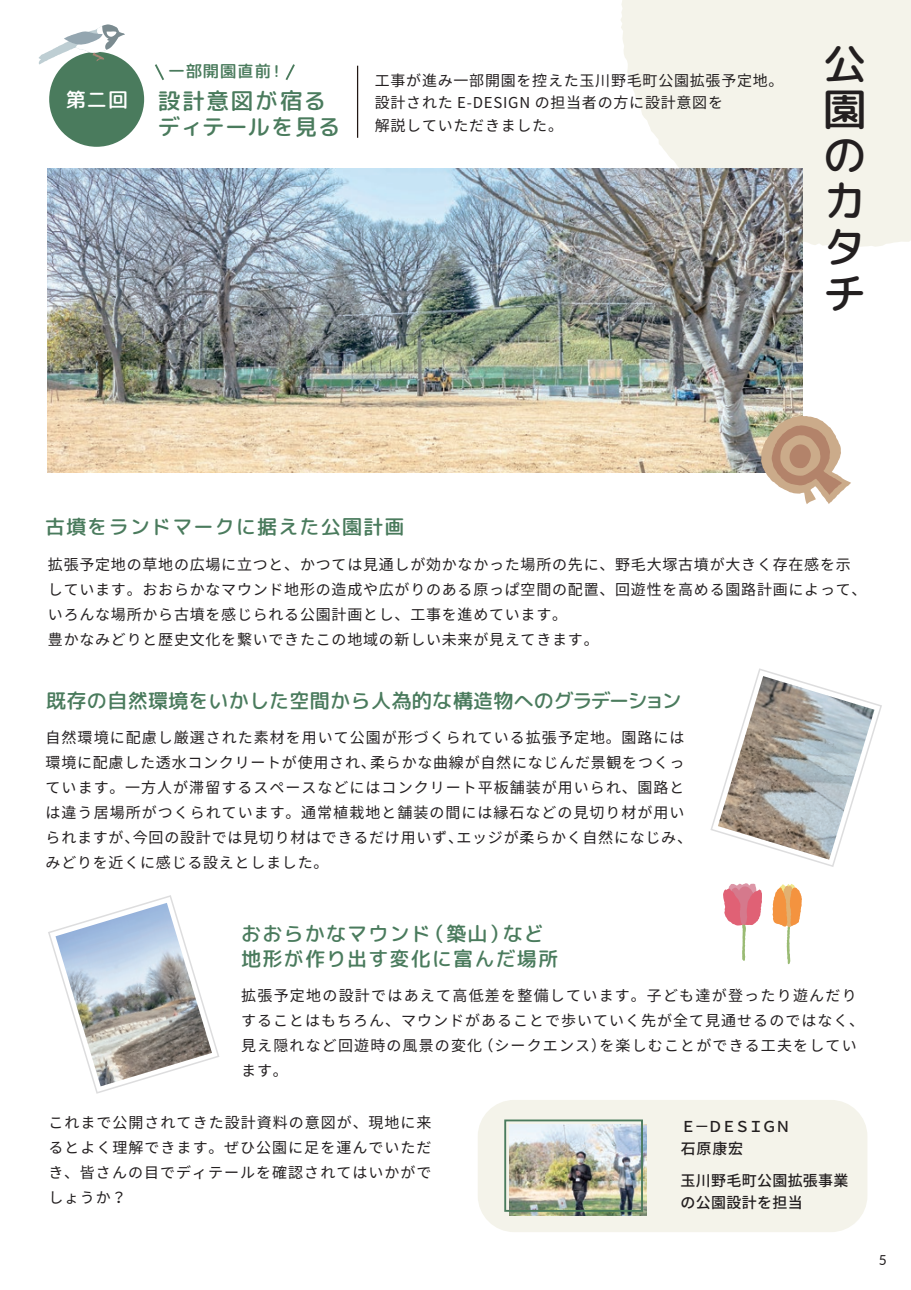
<style>
.page{position:relative;width:911px;height:1290px;background:#fff}
.page>*{position:absolute;margin:0;border:0;box-sizing:border-box;transform-origin:0 0}
.t1{font:500 43.38px/45.9px "Rounded Mplus 1 c";color:#231f20;text-align:justify}
.t2{font:500 22.5px/26.2px "Rounded Mplus 1 c";letter-spacing:.04em;color:#4a7b5d}
.t3{font:500 20px/25px "Rounded Mplus 1 c";letter-spacing:.06em;color:#4a7b5d}
.t4{font:500 20px "Rounded Mplus 1 c";letter-spacing:.02em;color:#4a7b5d}
.t5{font:500 20px "Rounded Mplus 1 c";color:#fff}
.t6{font:500 16.25px "Rounded Mplus 1 c";letter-spacing:.06em;color:#4a7b5d}
.t7{font:15px/25px "Noto Sans CJ Kjp";letter-spacing:.05em;color:#231f20}
.t8{font:15px/25px "Noto Sans CJ Kjp";letter-spacing:.075em;color:#231f20}
.t9{font:500 15px/22.5px "Noto Sans CJ Kjp";letter-spacing:.02em;color:#231f20}
.t10{font:500 15px/22.5px "Noto Sans CJ Kjp";letter-spacing:-.1em;color:#231f20}
.t11{font:13.75px "Lato";color:#231f20}
</style>
<div class="page">
<div style="left:478px;top:1100px;width:389px;height:132px;background:#f4f3ea;border-radius:36px"></div>
<img style="left:509px;top:1124px;width:137px;height:92px">
<div style="left:504px;top:1119px;width:139px;height:93px;border:2px solid #4a7b5d"></div>
<div style="left:621px;top:0;width:290px;height:247px;background:#f4f3ea"></div>
<hr style="left:357px;top:66px;width:1px;height:72px;background:#221713">
<div style="left:49px;top:52px;width:95px;height:95px;background:#4a7b5d;border-radius:50%"></div>
<svg style="left:39px;top:25px;width:86px;height:39px"></svg>
<svg style="left:155px;top:64px;width:9px;height:16px"></svg>
<svg style="left:285px;top:64px;width:10px;height:16px"></svg>
<svg style="left:710px;top:668px;width:172px;height:199px"></svg>
<img style="left:718px;top:676px;width:156px;height:184px">
<svg style="left:48px;top:895px;width:171px;height:199px"></svg>
<img style="left:55px;top:903px;width:157px;height:183px">
<svg style="left:723px;top:883px;width:39px;height:78px"></svg>
<svg style="left:772px;top:884px;width:30px;height:80px"></svg>
<img style="left:47px;top:168px;width:756px;height:304px">
<svg style="left:761px;top:416px;width:90px;height:88px"></svg>
<h3 class="t5" style="left:66px;top:86px;width:64px">第二回</h3>
<p class="t6" style="left:168px;top:60px;width:118px">一部開園直前！</p>
<h2 class="t2" style="left:158px;top:87px;width:184px">設計意図が宿るディテールを見る</h2>
<p class="t7" style="left:375px;top:69px;width:410px;line-height:22.5px">工事が進み一部開園を控えた玉川野毛町公園拡張予定地。設計された E-DESIGN の担当者の方に設計意図を<br>解説していただきました。</p>
<h1 class="t1" style="left:823px;top:41px;width:42px">公園のカタチ</h1>
<h3 class="t3" style="left:45px;top:514px;width:361px">古墳をランドマークに据えた公園計画</h3>
<p class="t7" style="left:48px;top:552px;width:820px">拡張予定地の草地の広場に立つと、かつては見通しが効かなかった場所の先に、野毛大塚古墳が大きく存在感を示しています。おおらかなマウンド地形の造成や広がりのある原っぱ空間の配置、回遊性を高める園路計画によって、いろんな場所から古墳を感じられる公園計画とし、工事を進めています。<br>豊かなみどりと歴史文化を繋いできたこの地域の新しい未来が見えてきます。</p>
<h3 class="t4" style="left:46px;top:687px;width:637px">既存の自然環境をいかした空間から人為的な構造物へのグラデーション</h3>
<p class="t7" style="left:46px;top:725px;width:648px">自然環境に配慮し厳選された素材を用いて公園が形づくられている拡張予定地。園路には環境に配慮した透水コンクリートが使用され、柔らかな曲線が自然になじんだ景観をつくっています。一方人が滞留するスペースなどにはコンクリート平板舗装が用いられ、園路とは違う居場所がつくられています。通常植栽地と舗装の間には縁石などの見切り材が用いられますが、今回の設計では見切り材はできるだけ用いず、エッジが柔らかく自然になじみ、みどりを近くに感じる設えとしました。</p>
<h3 class="t3" style="left:241px;top:921px;width:318px">おおらかなマウンド（築山）など地形が作り出す変化に富んだ場所</h3>
<p class="t8" style="left:241px;top:983px;width:624px">拡張予定地の設計ではあえて高低差を整備しています。子ども達が登ったり遊んだりすることはもちろん、マウンドがあることで歩いていく先が全て見通せるのではなく、見え隠れなど回遊時の風景の変化（シークエンス）を楽しむことができる工夫をしています。</p>
<p class="t7" style="left:48px;top:1111px;width:384px;text-align:justify">これまで公開されてきた設計資料の意図が、現地に来るとよく理解できます。ぜひ公園に足を運んでいただき、皆さんの目でディテールを確認されてはいかがでしょうか？</p>
<p class="t10" style="left:681px;top:1115px;width:111px">Ｅ－ＤＥＳＩＧＮ石原康宏</p>
<p class="t9" style="left:680px;top:1169px;width:170px">玉川野毛町公園拡張事業の公園設計を担当</p>
<p class="t11" style="left:879px;top:1250px;width:9px">5</p>
</div>
